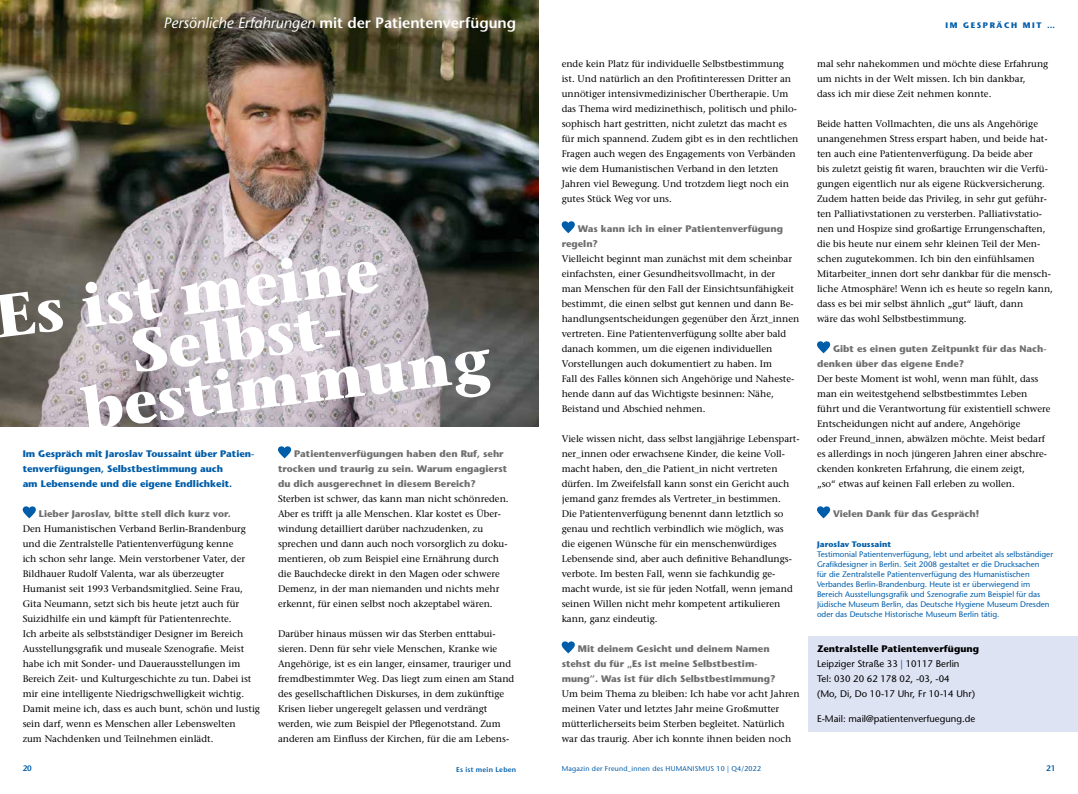
<style>
.page{position:relative;width:1078px;height:794px;background:#fff}
.page>*{position:absolute;margin:0;border:0;box-sizing:border-box;transform-origin:0 0}
.t1{font:700 60px "Stone Serif";color:#fff}
.t2{font:600 15px "Stone Sans";color:#fff}
.t3{font:9.5px/15px "Stone Serif";color:#000}
.t4{font:700 9.5px/15px "Stone Sans";color:#706f6f}
.t5{font:9.5px/15px "Stone Sans";color:#000}
.t6{font:700 9.5px/15px "Stone Sans";color:#005da9}
.t7{font:8px/10px "Stone Sans";color:#005da9}
.t8{font:700 8px "Stone Sans";letter-spacing:.02em;color:#005da9}
.t9{font:700 8px "Stone Sans";letter-spacing:.2em;color:#005da9}
.t10{font:600 8px "Stone Sans";color:#005da9}
.t11{font:7px "Stone Sans";letter-spacing:.03em;color:#005da9}
.t12{font:600 7px "Stone Sans";letter-spacing:.03em;color:#005da9}
.s1{font-weight:400;font-style:italic}
.s2{font-weight:700}
.s3{color:#005da9}
</style>
<div class="page">
<img style="left:0;top:0;width:539px;height:427px">
<div style="left:808px;top:637px;width:269px;height:95px;background:#dee3f4"></div>
<svg style="left:278px;top:446px;width:13px;height:12px"></svg>
<svg style="left:23px;top:506px;width:13px;height:12px"></svg>
<svg style="left:561px;top:221px;width:13px;height:12px"></svg>
<svg style="left:561px;top:641px;width:13px;height:12px"></svg>
<svg style="left:817px;top:341px;width:13px;height:12px"></svg>
<svg style="left:817px;top:506px;width:13px;height:12px"></svg>
<h2 class="t2" style="left:163px;top:14px;width:354px"><span class="s1">Persönliche Erfahrungen</span> mit der Patientenverfügung</h2>
<p class="t9" style="left:945px;top:21px;width:111px">IM GESPRÄCH MIT …</p>
<h1 class="t1" style="left:-10px;top:280px;width:387px;rotate:-7deg">Es ist meine</h1>
<h1 class="t1" style="left:128px;top:314px;width:212px;rotate:-7deg">Selbst-</h1>
<h1 class="t1" style="left:78px;top:372px;width:412px;rotate:-7deg">bestimmung</h1>
<p class="t4" style="left:278px;top:446px;width:231px;text-indent:16px">Patientenverfügungen haben den Ruf, sehr trocken und traurig zu sein. Warum engagierst du dich ausgerechnet in diesem Bereich?</p>
<p class="t3" style="left:278px;top:491px;width:232px">Sterben ist schwer, das kann man nicht schönreden.<br>Aber es trifft ja alle Menschen. Klar kostet es Über&shy;windung detailliert darüber nachzudenken, zu sprechen und dann auch noch vorsorglich zu doku&shy;mentieren, ob zum Beispiel eine Ernährung durch die Bauchdecke direkt in den Magen oder schwere Demenz, in der man niemanden und nichts mehr erkennt, für einen selbst noch akzeptabel wären.</p>
<p class="t3" style="left:278px;top:626px;width:238px">Darüber hinaus müssen wir das Sterben enttabui&shy;sieren. Denn für sehr viele Menschen, Kranke wie Angehörige, ist es ein langer, einsamer, trauriger und fremdbestimmter Weg. Das liegt zum einen am Stand des gesellschaftlichen Diskurses, in dem zukünftige Krisen lieber ungeregelt gelassen und verdrängt werden, wie zum Beispiel der Pflegenotstand. Zum anderen am Einfluss der Kirchen, für die am Lebens-</p>
<p class="t6" style="left:23px;top:446px;width:233px">Im Gespräch mit Jaroslav Toussaint über Patien&shy;tenverfügungen, Selbstbestimmung auch<br>am Lebensende und die eigene Endlichkeit.</p>
<p class="t4" style="left:39px;top:506px;width:193px">Lieber Jaroslav, bitte stell dich kurz vor.</p>
<p class="t3" style="left:23px;top:521px;width:239px">Den Humanistischen Verband Berlin-Brandenburg und die Zentralstelle Patientenverfügung kenne<br>ich schon sehr lange. Mein verstorbener Vater, der Bildhauer Rudolf Valenta, war als überzeugter Humanist seit 1993 Verbandsmitglied. Seine Frau, Gita Neumann, setzt sich bis heute jetzt auch für Suizidhilfe ein und kämpft für Patientenrechte.<br>Ich arbeite als selbstständiger Designer im Bereich Ausstellungsgrafik und museale Szenografie. Meist habe ich mit Sonder- und Dauerausstellungen im Bereich Zeit- und Kulturgeschichte zu tun. Dabei ist mir eine intelligente Niedrigschwelligkeit wichtig.<br>Damit meine ich, dass es auch bunt, schön und lustig sein darf, wenn es Menschen aller Lebenswelten<br>zum Nachdenken und Teilnehmen einlädt.</p>
<p class="t3" style="left:561px;top:56px;width:238px">ende kein Platz für individuelle Selbstbestimmung ist. Und natürlich an den Profitinteressen Dritter an unnötiger intensivmedizinischer Übertherapie. Um das Thema wird medizinethisch, politisch und philo&shy;sophisch hart gestritten, nicht zuletzt das macht es für mich spannend. Zudem gibt es in den rechtlichen Fragen auch wegen des Engagements von Verbänden wie dem Humanistischen Verband in den letzten Jahren viel Bewegung. Und trotzdem liegt noch ein gutes Stück Weg vor uns.</p>
<p class="t4" style="left:561px;top:221px;width:223px;text-indent:16px">Was kann ich in einer Patientenverfügung regeln?</p>
<p class="t3" style="left:561px;top:251px;width:239px">Vielleicht beginnt man zunächst mit dem scheinbar einfachsten, einer Gesundheitsvollmacht, in der<br>man Menschen für den Fall der Einsichtsunfähigkeit bestimmt, die einen selbst gut kennen und dann Be&shy;handlungsentscheidungen gegenüber den Ärzt_innen vertreten. Eine Patientenverfügung sollte aber bald danach kommen, um die eigenen individuellen Vorstellungen auch dokumentiert zu haben. Im<br>Fall des Falles können sich Angehörige und Naheste&shy;hende dann auf das Wichtigste besinnen: Nähe, Beistand und Abschied nehmen.</p>
<p class="t3" style="left:561px;top:431px;width:239px">Viele wissen nicht, dass selbst langjährige Lebenspart&shy;ner_innen oder erwachsene Kinder, die keine Voll&shy;macht haben, den_die Patient_in nicht vertreten dürfen. Im Zweifelsfall kann sonst ein Gericht auch jemand ganz fremdes als Vertreter_in bestimmen.<br>Die Patientenverfügung benennt dann letztlich so genau und rechtlich verbindlich wie möglich, was<br>die eigenen Wünsche für ein menschenwürdiges Lebensende sind, aber auch definitive Behandlungs&shy;verbote. Im besten Fall, wenn sie fachkundig ge&shy;macht wurde, ist sie für jeden Notfall, wenn jemand seinen Willen nicht mehr kompetent artikulieren kann, ganz eindeutig.</p>
<p class="t4" style="left:561px;top:641px;width:215px;text-indent:16px">Mit deinem Gesicht und deinem Namen stehst du für „Es ist meine Selbstbestim&shy;mung“. Was ist für dich Selbstbestimmung?</p>
<p class="t3" style="left:561px;top:686px;width:239px">Um beim Thema zu bleiben: Ich habe vor acht Jahren meinen Vater und letztes Jahr meine Großmutter mütterlicherseits beim Sterben begleitet. Natürlich war das traurig. Aber ich konnte ihnen beiden noch</p>
<p class="t3" style="left:816px;top:56px;width:233px">mal sehr nahekommen und möchte diese Erfahrung um nichts in der Welt missen. Ich bin dankbar,<br>dass ich mir diese Zeit nehmen konnte.</p>
<p class="t3" style="left:816px;top:116px;width:237px">Beide hatten Vollmachten, die uns als Angehörige unangenehmen Stress erspart haben, und beide hat&shy;ten auch eine Patientenverfügung. Da beide aber<br>bis zuletzt geistig fit waren, brauchten wir die Verfü&shy;gungen eigentlich nur als eigene Rückversicherung.<br>Zudem hatten beide das Privileg, in sehr gut geführ&shy;ten Palliativstationen zu versterben. Palliativstatio&shy;nen und Hospize sind großartige Errungenschaften, die bis heute nur einem sehr kleinen Teil der Men&shy;schen zugutekommen. Ich bin den einfühlsamen Mitarbeiter_innen dort sehr dankbar für die mensch&shy;liche Atmosphäre! Wenn ich es heute so regeln kann, dass es bei mir selbst ähnlich „gut“ läuft, dann<br>wäre das wohl Selbstbestimmung.</p>
<p class="t4" style="left:816px;top:341px;width:231px;text-indent:16px">Gibt es einen guten Zeitpunkt für das Nach&shy;denken über das eigene Ende?</p>
<p class="t3" style="left:816px;top:371px;width:235px">Der beste Moment ist wohl, wenn man fühlt, dass man ein weitestgehend selbstbestimmtes Leben führt und die Verantwortung für existentiell schwere Entscheidungen nicht auf andere, Angehörige<br>oder Freund_innen, abwälzen möchte. Meist bedarf es allerdings in noch jüngeren Jahren einer abschre&shy;ckenden konkreten Erfahrung, die einem zeigt,<br>„so“ etwas auf keinen Fall erleben zu wollen.</p>
<p class="t4" style="left:833px;top:506px;width:147px">Vielen Dank für das Gespräch!</p>
<p class="t8" style="left:816px;top:539px;width:76px">Jaroslav Toussaint</p>
<p class="t7" style="left:816px;top:549px;width:237px">Testimonial Patientenverfügung, lebt und arbeitet als selbständiger Grafikdesigner in Berlin. Seit 2008 gestaltet er die Drucksachen<br>für die Zentralstelle Patientenverfügung des Humanistischen Verbandes Berlin-Brandenburg. Heute ist er überwiegend im Bereich Ausstellungsgrafik und Szenografie zum Beispiel für das Jüdische Museum Berlin, das Deutsche Hygiene Museum Dresden oder das Deutsche Historische Museum Berlin tätig.</p>
<p class="t5" style="left:816px;top:641px;width:164px"><span class="s2">Zentralstelle Patientenverfügung </span>Leipziger Straße 33 <span class="s3">|</span> 10117 Berlin<br>Tel: 030 20 62 178 02, -03, -04<br>(Mo, Di, Do 10-17 Uhr, Fr 10-14 Uhr)</p>
<p class="t5" style="left:816px;top:711px;width:160px">E-Mail: mail@patientenverfuegung.de</p>
<p class="t10" style="left:23px;top:763px;width:11px">20</p>
<p class="t12" style="left:456px;top:765px;width:62px">Es ist mein Leben</p>
<p class="t11" style="left:561px;top:764px;width:201px">Magazin der Freund_innen des HUMANISMUS 10 | Q4/2022</p>
<p class="t10" style="left:1045px;top:763px;width:11px">21</p>
</div>
